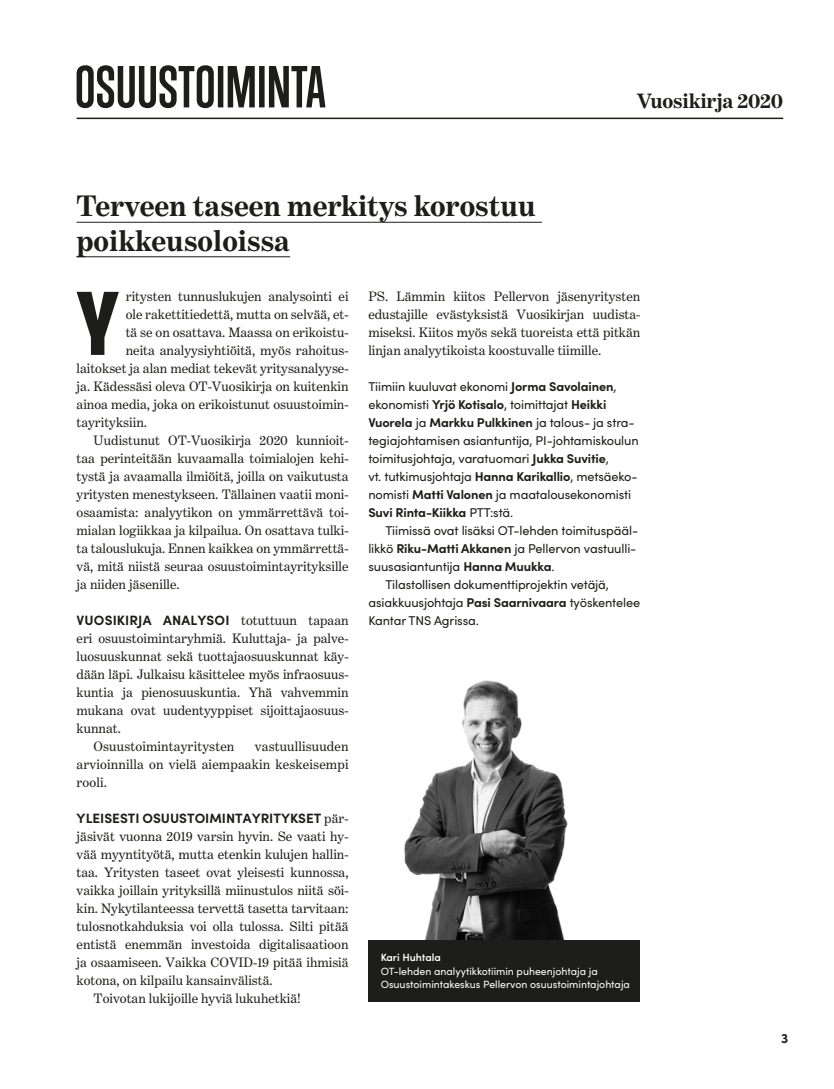
<style>
.page{position:relative;width:834px;height:1089px;background:#fff}
.page>*{position:absolute;margin:0;border:0;box-sizing:border-box;transform-origin:0 0}
.t1{font:900 condensed 96.3px "Good Headline Pro";color:#1d1d1b}
.t2{font:700 30px/34.5px "Benton Modern Text Two";color:#1d1d1b}
.t3{font:700 21px "Benton Modern Text Two";letter-spacing:-.01em;color:#1d1d1b}
.t4{font:13.8px/18px "Benton Modern Text Two";color:#1d1d1b;text-align:justify}
.t5{font:700 13.5px "Sofia Pro";color:#1d1d1b}
.t6{font:12.75px/18px "Sofia Pro";letter-spacing:-.01em;color:#1d1d1b}
.t7{font:10.5px/13.5px "Sofia Pro";color:#fff}
.t8{font:600 10.5px "Sofia Pro";color:#fff}
.s1{font-family:"Benton Modern Text Two";font-weight:400;font-size:13.8px}
.s2{font-weight:700}
</style>
<div class="page">
<img style="left:404px;top:680px;width:164px;height:260px">
<hr style="left:77px;top:118px;width:706px;height:1px;background:#1d1d1b">
<hr style="left:77px;top:222px;width:465px;height:1px;background:#1d1d1b">
<hr style="left:77px;top:256px;width:213px;height:1px;background:#1d1d1b">
<div style="left:368px;top:940px;width:272px;height:62px;background:#1d1d1b"></div>
<svg style="left:77px;top:65px;width:248px;height:43px"></svg>
<h2 class="t2" style="left:77px;top:188px;width:461px">Terveen taseen merkitys korostuu poikkeusoloissa</h2>
<h3 class="t3" style="left:636px;top:89px;width:148px">Vuosikirja 2020</h3>
<h1 class="t1" style="left:77px;top:279px;width:43px">Y</h1>
<p class="t4" style="left:126px;top:287px;width:224px">ritysten tunnuslukujen analysointi ei</p>
<p class="t4" style="left:126px;top:305px;width:224px">ole rakettitiedettä, mutta on selvää, et-</p>
<p class="t4" style="left:126px;top:323px;width:224px">tä se on osattava. Maassa on erikoistu-</p>
<p class="t4" style="left:126px;top:341px;width:224px">neita analyysiyhtiöitä, myös rahoitus-</p>
<p class="t4" style="left:77px;top:359px;width:273px">laitokset ja alan mediat tekevät yritysanalyyse-</p>
<p class="t4" style="left:77px;top:377px;width:273px">ja. Kädessäsi oleva OT-Vuosikirja on kuitenkin</p>
<p class="t4" style="left:77px;top:395px;width:273px">ainoa media, joka on erikoistunut osuustoimin-</p>
<p class="t4" style="left:77px;top:413px;width:72px">tayrityksiin.</p>
<p class="t4" style="left:94px;top:431px;width:256px">Uudistunut OT-Vuosikirja 2020 kunnioit-</p>
<p class="t4" style="left:77px;top:449px;width:273px">taa perinteitään kuvaamalla toimialojen kehi-</p>
<p class="t4" style="left:77px;top:467px;width:273px">tystä ja avaamalla ilmiöitä, joilla on vaikutusta</p>
<p class="t4" style="left:77px;top:485px;width:273px">yritysten menestykseen. Tällainen vaatii moni-</p>
<p class="t4" style="left:77px;top:503px;width:273px">osaamista: analyytikon on ymmärrettävä toi-</p>
<p class="t4" style="left:77px;top:521px;width:273px">mialan logiikkaa ja kilpailua. On osattava tulki-</p>
<p class="t4" style="left:77px;top:539px;width:273px">ta talouslukuja. Ennen kaikkea on ymmärrettä-</p>
<p class="t4" style="left:77px;top:557px;width:273px">vä, mitä niistä seuraa osuustoimintayrityksille</p>
<p class="t4" style="left:77px;top:575px;width:105px">ja niiden jäsenille.</p>
<p class="t5" style="left:77px;top:610px;width:273px">VUOSIKIRJA ANALYSOI <span class="s1">totuttuun tapaan</span></p>
<p class="t4" style="left:77px;top:629px;width:273px">eri osuustoimintaryhmiä. Kuluttaja- ja palve-</p>
<p class="t4" style="left:77px;top:647px;width:273px">luosuuskunnat sekä tuottajaosuuskunnat käy-</p>
<p class="t4" style="left:77px;top:665px;width:273px">dään läpi. Julkaisu käsittelee myös infraosuus-</p>
<p class="t4" style="left:77px;top:683px;width:273px">kuntia ja pienosuuskuntia. Yhä vahvemmin</p>
<p class="t4" style="left:77px;top:701px;width:273px">mukana ovat uudentyyppiset sijoittajaosuus-</p>
<p class="t4" style="left:77px;top:719px;width:46px">kunnat.</p>
<p class="t4" style="left:94px;top:737px;width:142px">Osuustoimintayritysten</p>
<p class="t4" style="left:77px;top:737px;width:273px;text-indent:178px">vastuullisuuden arvioinnilla on vielä aiempaakin keskeisempi rooli.</p>
<p class="t5" style="left:77px;top:808px;width:273px">YLEISESTI OSUUSTOIMINTAYRITYKSET <span class="s1">pär-</span></p>
<p class="t4" style="left:77px;top:827px;width:273px">jäsivät vuonna 2019 varsin hyvin. Se vaati hy-</p>
<p class="t4" style="left:77px;top:845px;width:273px">vää myyntityötä, mutta etenkin kulujen hallin-</p>
<p class="t4" style="left:77px;top:863px;width:273px">taa. Yritysten taseet ovat yleisesti kunnossa,</p>
<p class="t4" style="left:77px;top:881px;width:273px">vaikka joillain yrityksillä miinustulos niitä söi-</p>
<p class="t4" style="left:77px;top:899px;width:273px">kin. Nykytilanteessa tervettä tasetta tarvitaan:</p>
<p class="t4" style="left:77px;top:917px;width:273px">tulosnotkahduksia voi olla tulossa. Silti pitää</p>
<p class="t4" style="left:77px;top:935px;width:273px">entistä enemmän investoida digitalisaatioon</p>
<p class="t4" style="left:77px;top:953px;width:273px">ja osaamiseen. Vaikka COVID-19 pitää ihmisiä</p>
<p class="t4" style="left:77px;top:971px;width:197px">kotona, on kilpailu kansainvälistä.</p>
<p class="t4" style="left:94px;top:989px;width:209px">Toivotan lukijoille hyviä lukuhetkiä!</p>
<p class="t4" style="left:368px;top:287px;width:273px">PS. Lämmin kiitos Pellervon jäsenyritysten edustajille evästyksistä Vuosikirjan uudista&shy;miseksi. Kiitos myös sekä tuoreista että pitkän linjan analyytikoista koostuvalle tiimille.</p>
<p class="t6" style="left:368px;top:377px;width:272px">Tiimiin kuuluvat ekonomi <span class="s2">Jorma Savolainen</span>, ekonomisti <span class="s2">Yrjö Kotisalo</span>, toimittajat <span class="s2">Heikki Vuorela</span> ja <span class="s2">Markku Pulkkinen</span> ja talous- ja stra&shy;tegiajohtamisen asiantuntija, PI-johtamiskoulun toimitusjohtaja, varatuomari <span class="s2">Jukka Suvitie</span>,<br>vt. tutkimusjohtaja <span class="s2">Hanna Karikallio</span>, metsäeko&shy;nomisti <span class="s2">Matti Valonen</span> ja maatalousekonomisti <span class="s2">Suvi Rinta-Kiikka</span> PTT:stä.</p>
<p class="t6" style="left:385px;top:521px;width:254px">Tiimissä ovat lisäksi OT-lehden toimituspääl-</p>
<p class="t6" style="left:368px;top:539px;width:269px">likkö <span class="s2">Riku-Matti Akkanen</span> ja Pellervon vastuulli-</p>
<p class="t6" style="left:368px;top:557px;width:187px">suusasiantuntija <span class="s2">Hanna Muukka</span>.</p>
<p class="t6" style="left:385px;top:575px;width:225px">Tilastollisen dokumenttiprojektin vetäjä,</p>
<p class="t6" style="left:368px;top:593px;width:273px">asiakkuusjohtaja <span class="s2">Pasi Saarnivaara</span> työskentelee</p>
<p class="t6" style="left:368px;top:611px;width:112px">Kantar TNS Agrissa.</p>
<p class="t8" style="left:380px;top:949px;width:62px">Kari Huhtala</p>
<p class="t7" style="left:380px;top:963px;width:251px">OT-lehden analyytikkotiimin puheenjohtaja ja<br>Osuustoimintakeskus Pellervon osuustoimintajohtaja</p>
<p class="t5" style="left:781px;top:1028px;width:9px">3</p>
</div>
